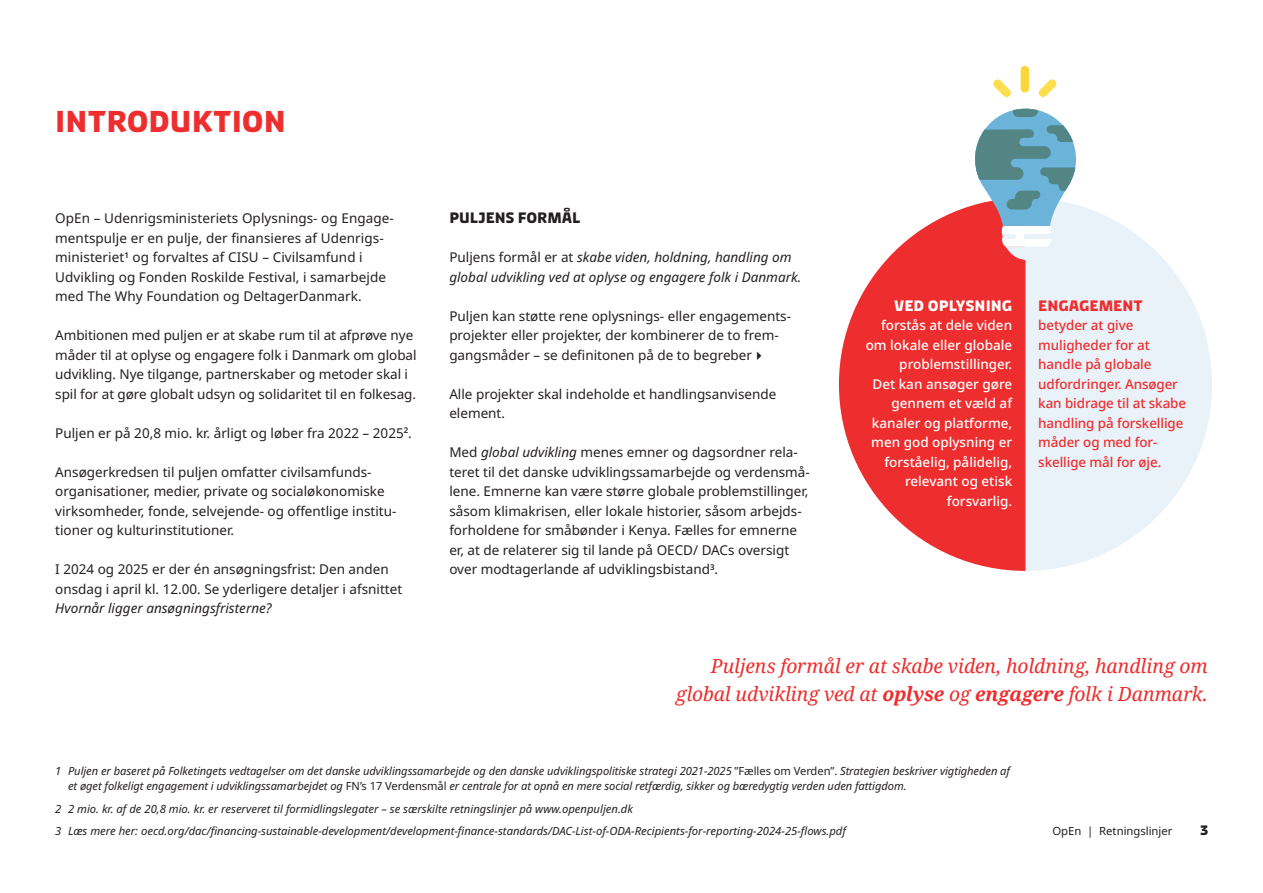
<style>
.page{position:relative;width:1263px;height:893px;background:#fff}
.page>*{position:absolute;margin:0;border:0;box-sizing:border-box;transform-origin:0 0}
.t1{font:700 30px "Diplomacy Office";color:#ee2d2e}
.t2{font:italic 19.5px/28.5px "Noto Serif";letter-spacing:-.005em;color:#ee2d2e;text-align:right}
.t3{font:700 15px "Diplomacy Office";letter-spacing:-.005em;color:#231f20}
.t4{font:700 15px "Diplomacy Office";color:#fff}
.t5{font:700 15px "Diplomacy Office";color:#ee2d2e}
.t6{font:13.5px/19.5px "Noto Sans";color:#231f20}
.t7{font:500 13.5px/19.5px "Noto Sans";color:#fff;text-align:right}
.t8{font:500 13.5px/19.5px "Noto Sans";letter-spacing:-.005em;color:#ee2d2e}
.t9{font:italic 13.5px/19.5px "Noto Sans";color:#231f20}
.t10{font:700 13.5px "Diplomacy Office";color:#231f20}
.t11{font:italic 11.25px/15px "Noto Sans";letter-spacing:-.005em;color:#231f20}
.t12{font:11.25px "Noto Sans";color:#231f20}
.s1{font-style:normal}
.s2{font-style:italic}
.s3{font-weight:700}
</style>
<div class="page">
<svg style="left:1025px;top:205px;width:187px;height:366px;fill:#e8f2f8"></svg>
<svg style="left:839px;top:205px;width:186px;height:366px;fill:#ee2d2e"></svg>
<svg style="left:972px;top:109px;width:104px;height:151px"></svg>
<div style="left:1020px;top:66px;width:9px;height:27px;background:#fcd53d;border-radius:4px"></div>
<svg style="left:993px;top:79px;width:18px;height:18px"></svg>
<svg style="left:1038px;top:79px;width:19px;height:18px"></svg>
<h1 class="t1" style="left:55px;top:101px;width:232px">INTRODUKTION</h1>
<p class="t6" style="left:55px;top:209px;width:340px">OpEn – Udenrigsministeriets Oplysnings- og Engage&shy;mentspulje er en pulje, der finansieres af Udenrigs&shy;ministeriet<sup>1</sup> og forvaltes af CISU – Civilsamfund i Udvikling og Fonden Roskilde Festival, i samarbejde med The Why Foundation og DeltagerDanmark.</p>
<p class="t6" style="left:55px;top:326px;width:363px">Ambitionen med puljen er at skabe rum til at afprøve nye måder til at oplyse og engagere folk i Danmark om global udvikling. Nye tilgange, partnerskaber og metoder skal i spil for at gøre globalt udsyn og solidaritet til en folkesag.</p>
<p class="t6" style="left:55px;top:423px;width:358px">Puljen er på 20,8 mio. kr. årligt og løber fra 2022 – 2025<sup>2</sup>.</p>
<p class="t6" style="left:55px;top:462px;width:343px">Ansøgerkredsen til puljen omfatter civilsamfunds&shy;organisationer, medier, private og socialøkonomiske virksomheder, fonde, selvejende- og offentlige institu&shy;tioner og kulturinstitutioner.</p>
<p class="t6" style="left:55px;top:560px;width:349px">I 2024 og 2025 er der én ansøgningsfrist: Den anden onsdag i april kl. 12.00. Se yderligere detaljer i afsnittet</p>
<p class="t9" style="left:55px;top:599px;width:218px">Hvornår ligger ansøgningsfristerne?</p>
<p class="t3" style="left:449px;top:208px;width:133px">PULJENS FORMÅL</p>
<p class="t9" style="left:449px;top:248px;width:353px"><span class="s1">Puljens formål er at</span> skabe viden, holdning, handling om global udvikling ved at oplyse og engagere folk i Danmark.</p>
<p class="t6" style="left:449px;top:306px;width:342px">Puljen kan støtte rene oplysnings- eller engagements&shy;projekter eller projekter, der kombinerer de to frem&shy;gangsmåder – se definitonen på de to begreber✔</p>
<p class="t6" style="left:449px;top:384px;width:329px">Alle projekter skal indeholde et handlingsanvisende element.</p>
<p class="t6" style="left:449px;top:443px;width:362px">Med <span class="s2">global udvikling</span> menes emner og dagsordner rela&shy;teret til det danske udviklingssamarbejde og verdensmå&shy;lene. Emnerne kan være større globale problemstillinger, såsom klimakrisen, eller lokale historier, såsom arbejds&shy;forholdene for småbønder i Kenya. Fælles for emnerne er, at de relaterer sig til lande på OECD/ DACs oversigt over modtagerlande af udviklingsbistand<sup>3</sup>.</p>
<p class="t4" style="left:894px;top:296px;width:119px">VED OPLYSNING</p>
<p class="t7" style="left:866px;top:316px;width:148px">forstås at dele viden om lokale eller globale problemstillinger.<br>Det kan ansøger gøre gennem et væld af kanaler og platforme, men god oplysning er forståelig, pålidelig, relevant og etisk forsvarlig.</p>
<p class="t5" style="left:1038px;top:296px;width:106px">ENGAGEMENT</p>
<p class="t8" style="left:1038px;top:316px;width:149px">betyder at give muligheder for at handle på globale udfordringer. Ansøger kan bidrage til at skabe handling på forskellige måder og med for&shy;skellige mål for øje.</p>
<h2 class="t2" style="left:676px;top:651px;width:533px">Puljens formål er at skabe viden, holdning, handling om global udvikling ved at <span class="s3">oplyse</span> og <span class="s3">engagere</span> folk i Danmark.</h2>
<p class="t11" style="left:68px;top:764px;width:943px;text-indent:-13px">1 Puljen er baseret på Folketingets vedtagelser om det danske udviklingssamarbejde og den danske udviklingspolitiske strategi 2021-2025 <span class="s1">”Fælles om Verden”.</span> Strategien beskriver vigtigheden af et øget folkeligt engagement i udviklingssamarbejdet og <span class="s1">FN’s 17 Verdensmål</span> er centrale for at opnå en mere social retfærdig, sikker og bæredygtig verden uden fattigdom.</p>
<p class="t11" style="left:55px;top:798px;width:792px;line-height:22.5px">2 2 mio. kr. af de 20,8 mio. kr. er reserveret til formidlingslegater – se særskilte retningslinjer på www.openpuljen.dk<br>3 Læs mere her: oecd.org/dac/financing-sustainable-development/development-finance-standards/DAC-List-of-ODA-Recipients-for-reporting-2024-25-flows.pdf</p>
<p class="t12" style="left:1052px;top:825px;width:121px">OpEn | Retningslinjer</p>
<p class="t10" style="left:1200px;top:821px;width:10px">3</p>
</div>
